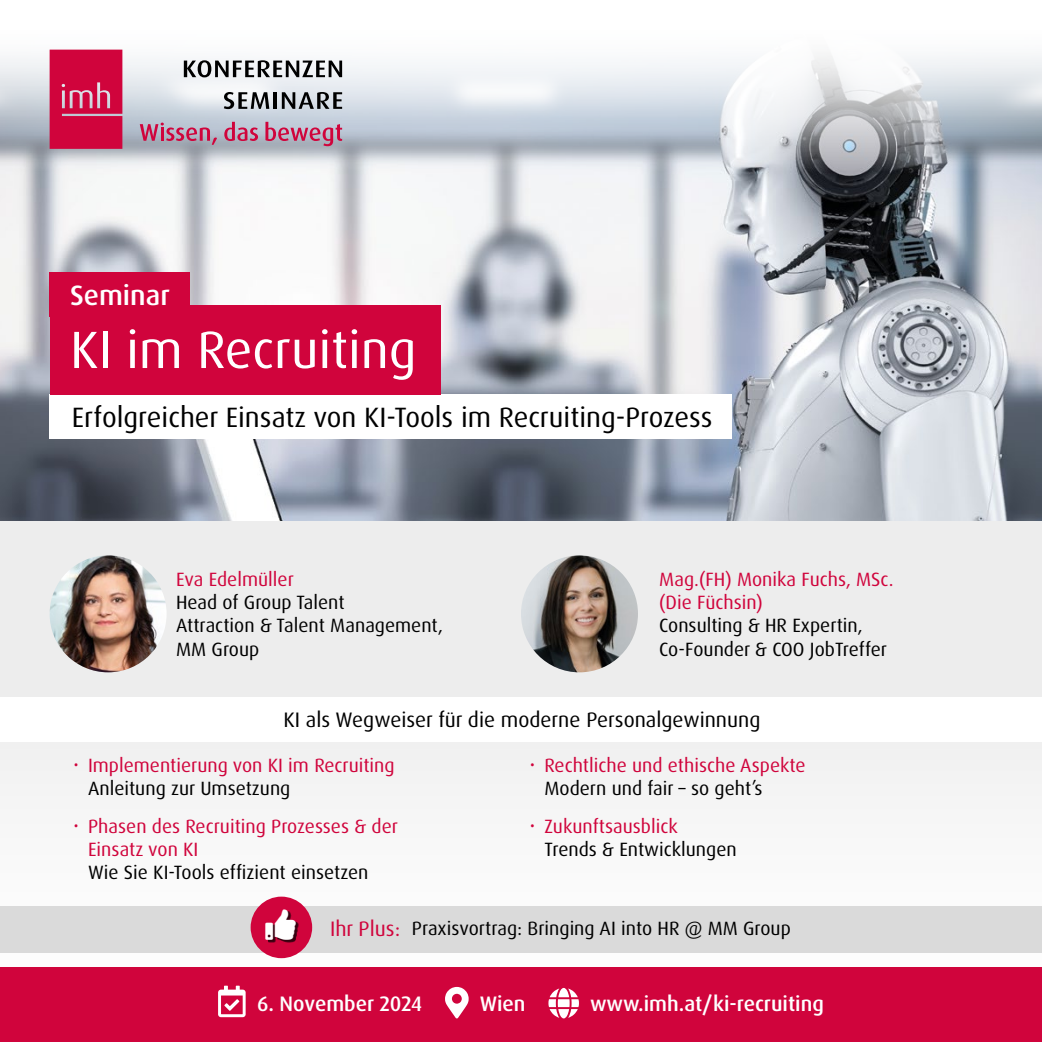
<style>
.page{position:relative;width:1042px;height:1042px;background:#fff}
.page>*{position:absolute;margin:0;border:0;box-sizing:border-box;transform-origin:0 0}
.t1{font:52.5px "Dax Pro";color:#fff}
.t2{font:28px "Dax Pro";color:#000}
.t3{font:500 28px "Dax Pro";color:#fff}
.t4{font:21px "Dax Pro";color:#000}
.t5{font:500 21px "Dax Pro";color:#fff}
.t6{font:19.25px/23.1px "Dax Pro";color:#000}
.t7{font:19.25px/23.1px "Dax Pro";color:#d0043c}
.s1{color:#fff}
.s2{font-size:21px;color:#d0043c}
</style>
<div class="page">
<img style="left:0;top:49px;width:1042px;height:472px">
<div style="left:0;top:521px;width:1042px;height:521px;background:#ededed"></div>
<div style="left:50px;top:394px;width:682px;height:45px;background:#fff"></div>
<div style="left:50px;top:305px;width:391px;height:89px;background:#d0043c"></div>
<div style="left:50px;top:272px;width:140px;height:45px;background:#d0043c"></div>
<div style="left:0;top:967px;width:1042px;height:75px;background:#d0043c"></div>
<svg style="left:50px;top:50px;width:72px;height:99px;background:#cf1347"></svg>
<hr style="left:273px;top:92px;width:4px;height:17px;background:#000">
<svg style="left:282px;top:92px;width:60px;height:17px"></svg>
<svg style="left:224px;top:92px;width:45px;height:17px"></svg>
<svg style="left:184px;top:60px;width:158px;height:17px"></svg>
<svg style="left:140px;top:123px;width:77px;height:22px;background:#b7849d"></svg>
<svg style="left:224px;top:122px;width:34px;height:19px"></svg>
<svg style="left:265px;top:122px;width:77px;height:24px;background:#bc89a2"></svg>
<div style="left:0;top:697px;width:1042px;height:44px;background:#fff"></div>
<svg style="left:218px;top:985px;width:28px;height:32px"></svg>
<svg style="left:445px;top:987px;width:24px;height:31px"></svg>
<svg style="left:548px;top:988px;width:31px;height:30px"></svg>
<img style="left:521px;top:555px;width:117px;height:117px;border-radius:58px">
<img style="left:50px;top:555px;width:117px;height:117px;border-radius:58px">
<div style="left:0;top:907px;width:1042px;height:46px;background:#dadada"></div>
<div style="left:251px;top:896px;width:61px;height:62px;background:#d0043c;border-radius:50%"></div>
<div style="left:268px;top:911px;width:31px;height:31px;background:#000;opacity:.75"></div>
<svg style="left:268px;top:911px;width:28px;height:28px"></svg>
<h2 class="t3" style="left:70px;top:277px;width:101px">Seminar</h2>
<h1 class="t1" style="left:70px;top:316px;width:348px">KI im Recruiting</h1>
<h2 class="t2" style="left:72px;top:399px;width:642px">Erfolgreicher Einsatz von KI-Tools im Recruiting-Prozess</h2>
<p class="t7" style="left:176px;top:568px;width:119px">Eva Edelmüller</p>
<p class="t6" style="left:176px;top:591px;width:268px">Head of Group Talent<br>Attraction &amp; Talent Management,<br>MM Group</p>
<p class="t7" style="left:659px;top:568px;width:236px">Mag.(FH) Monika Fuchs, MSc. (Die Füchsin)</p>
<p class="t6" style="left:659px;top:614px;width:229px">Consulting &amp; HR Expertin,<br>Co-Founder &amp; COO JobTreffer</p>
<p class="t4" style="left:283px;top:706px;width:478px">KI als Wegweiser für die moderne Personalgewinnung</p>
<p class="t7" style="left:88px;top:753px;width:308px">Implementierung von KI im Recruiting</p>
<p class="t6" style="left:88px;top:776px;width:204px">Anleitung zur Umsetzung</p>
<p class="t7" style="left:88px;top:814px;width:311px">Phasen des Recruiting Prozesses &amp; der<br>Einsatz von KI</p>
<p class="t6" style="left:88px;top:860px;width:282px">Wie Sie KI-Tools effizient einsetzen</p>
<p class="t7" style="left:544px;top:753px;width:263px">Rechtliche und ethische Aspekte</p>
<p class="t6" style="left:544px;top:776px;width:220px">Modern und fair – so geht’s</p>
<p class="t7" style="left:544px;top:814px;width:135px">Zukunftsausblick</p>
<p class="t6" style="left:544px;top:837px;width:194px">Trends &amp; Entwicklungen</p>
<p class="t6" style="left:266px;top:917px;width:527px"><span class="s1">◆▲◆</span> <span class="s2">Ihr Plus:</span> Praxisvortrag: Bringing AI into HR @ MM Group</p>
<p class="t5" style="left:257px;top:990px;width:167px">6. November 2024</p>
<p class="t5" style="left:480px;top:990px;width:47px">Wien</p>
<p class="t5" style="left:590px;top:990px;width:235px">www.imh.at/ki-recruiting</p>
</div>
